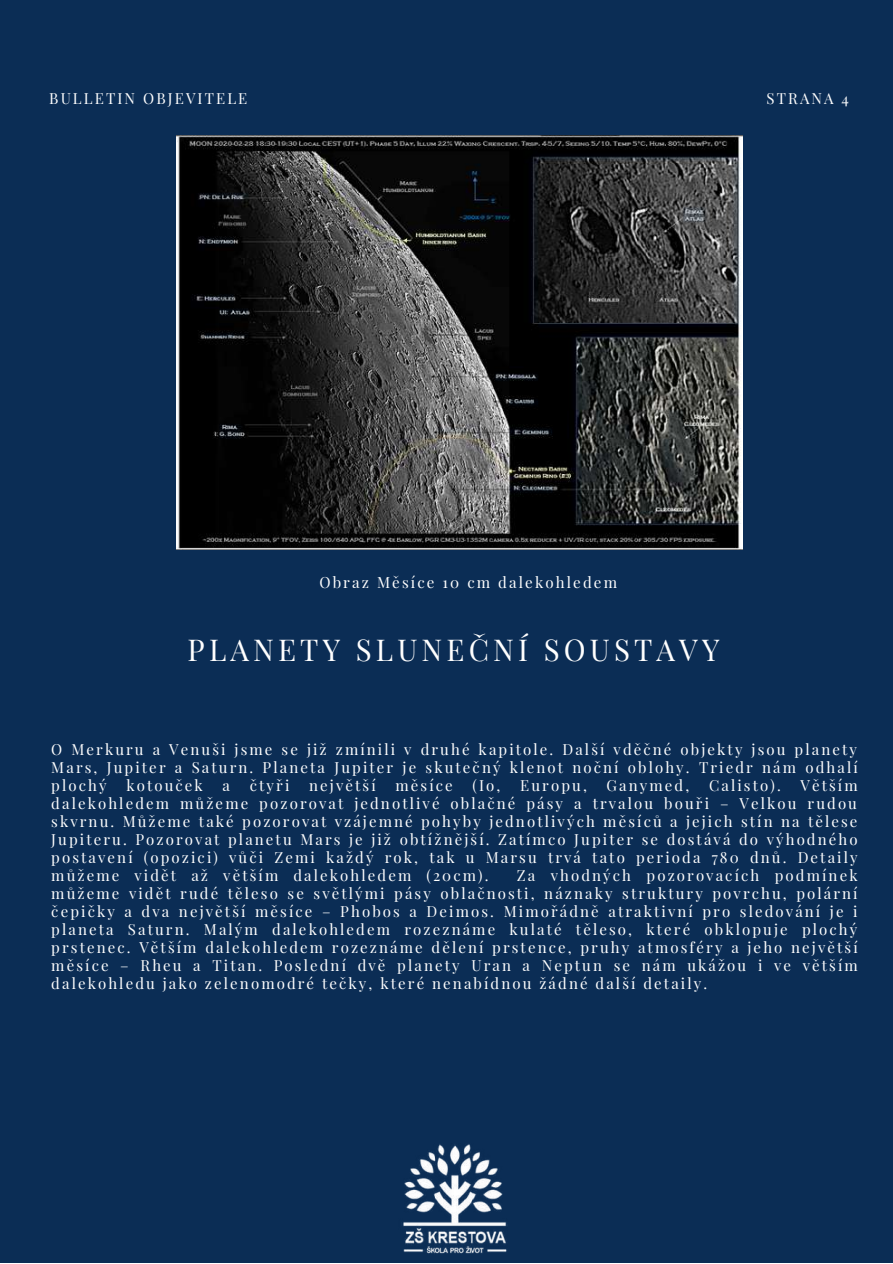
<style>
.page{position:relative;width:893px;height:1264px;background:#fff}
.page>*{position:absolute;margin:0;border:0;box-sizing:border-box;transform-origin:0 0}
.t1{font:29.55px "Playfair Display";letter-spacing:.14em;color:#fff}
.t2{font:15.15px "Playfair Display";letter-spacing:.14em;color:#fff}
.t3{font:15px/18px "Playfair Display";letter-spacing:.14em;color:#fff;text-align:justify}
</style>
<div class="page">
<div style="left:0;top:0;width:892px;height:1262px;background:#0b2d55"></div>
<img style="left:177px;top:135px;width:565px;height:414px">
<img style="left:403px;top:1144px;width:104px;height:110px">
<p class="t3" style="left:49px;top:89px;width:200px">BULLETIN OBJEVITELE</p>
<p class="t3" style="left:766px;top:89px;width:84px">STRANA 4</p>
<p class="t2" style="left:319px;top:572px;width:299px">Obraz Měsíce 10 cm dalekohledem</p>
<h1 class="t1" style="left:188px;top:628px;width:533px">PLANETY SLUNEČNÍ SOUSTAVY</h1>
<p class="t3" style="left:51px;top:740px;width:808px">O Merkuru a Venuši jsme se již zmínili v druhé kapitole. Další vděčné objekty jsou planety Mars, Jupiter a Saturn. Planeta Jupiter je skutečný klenot noční oblohy. Triedr nám odhalí plochý</p>
<p class="t3" style="left:51px;top:776px;width:807px;text-indent:749px">Větším dalekohledem můžeme pozorovat jednotlivé oblačné pásy a trvalou bouři – Velkou rudou skvrnu. Můžeme také pozorovat vzájemné pohyby jednotlivých měsíců a jejich stín na tělese Jupiteru. Pozorovat planetu Mars je již obtížnější. Zatímco Jupiter se dostává do výhodného postavení (opozici) vůči Zemi každý rok, tak u Marsu trvá tato perioda 780 dnů. Detaily můžeme vidět až větším dalekohledem (20cm).</p>
<p class="t3" style="left:126px;top:776px;width:78px">kotouček</p>
<p class="t3" style="left:223px;top:776px;width:9px">a</p>
<p class="t3" style="left:250px;top:776px;width:41px">čtyři</p>
<p class="t3" style="left:309px;top:776px;width:68px">největší</p>
<p class="t3" style="left:395px;top:776px;width:59px">měsíce</p>
<p class="t3" style="left:472px;top:776px;width:29px">(Io,</p>
<p class="t3" style="left:520px;top:776px;width:68px">Europu,</p>
<p class="t3" style="left:606px;top:776px;width:84px">Ganymed,</p>
<p class="t3" style="left:709px;top:776px;width:73px">Calisto).</p>
<p class="t3" style="left:51px;top:865px;width:808px;text-indent:465px">Za vhodných pozorovacích podmínek můžeme vidět rudé těleso se světlými pásy oblačnosti, náznaky struktury povrchu, polární čepičky a dva největší měsíce – Phobos a Deimos. Mimořádně atraktivní pro sledování je i planeta Saturn. Malým dalekohledem rozeznáme kulaté těleso, které obklopuje plochý prstenec. Větším dalekohledem rozeznáme dělení prstence, pruhy atmosféry a jeho největší měsíce – Rheu a Titan. Poslední dvě planety Uran a Neptun se nám ukážou i ve větším dalekohledu jako zelenomodré tečky, které nenabídnou žádné další detaily.</p>
</div>
